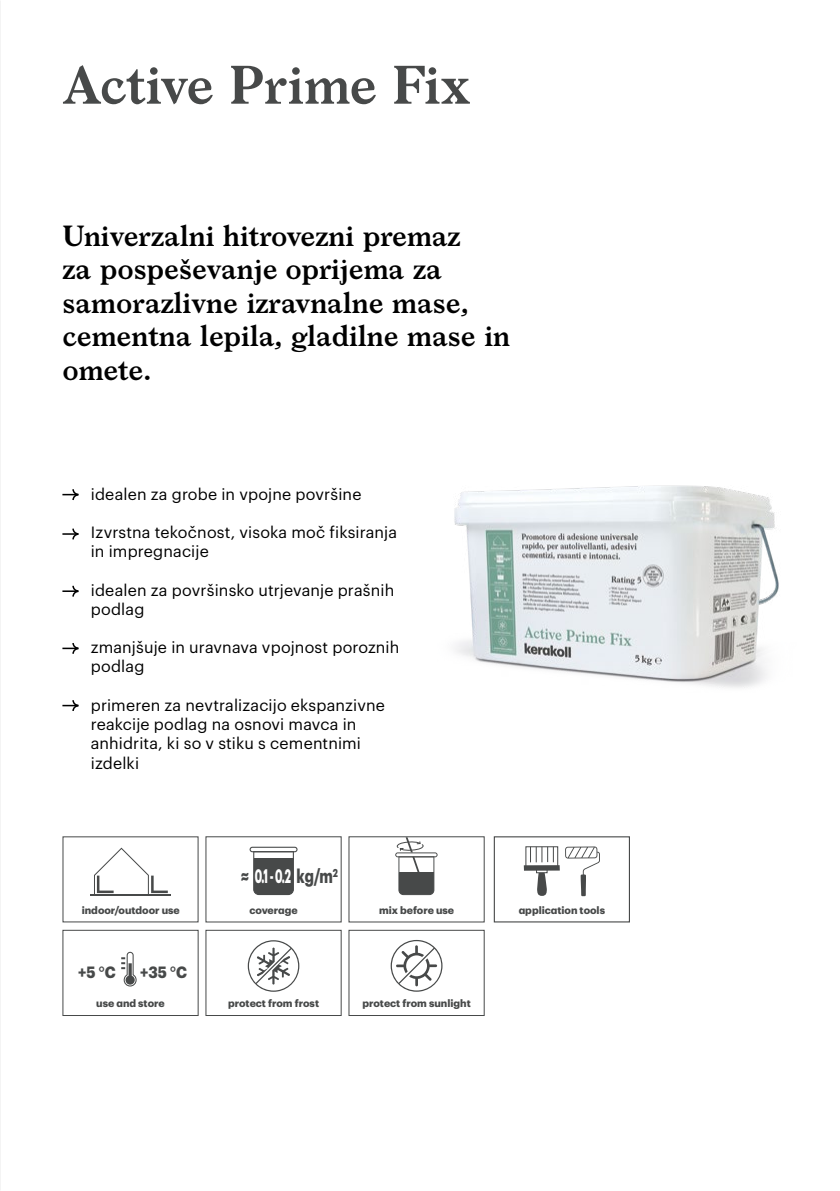
<style>
.page{position:relative;width:840px;height:1191px;background:#fff}
.page>*{position:absolute;margin:0;border:0;box-sizing:border-box;transform-origin:0 0}
.t1{font:600 52px "Larish Neue";letter-spacing:-.005em;color:#474949}
.t2{font:600 28px/33.6px "Larish Neue";color:#000}
.t3{font:700 19.2px "Graphik";color:#fff;scale:.53 1}
.t4{font:16px/19.2px "Graphik";letter-spacing:.01em;color:#000}
.t5{font:700 16px "Graphik";color:#474949;scale:.9 1}
.t6{font:700 10.4px "Graphik";color:#474949}
.s1{color:#474949}
</style>
<div class="page">
<img style="left:454px;top:485px;width:325px;height:203px">
<svg style="left:62px;top:489px;width:17px;height:12px"></svg>
<svg style="left:62px;top:528px;width:17px;height:12px"></svg>
<svg style="left:62px;top:585px;width:17px;height:12px"></svg>
<svg style="left:62px;top:643px;width:17px;height:11px"></svg>
<img style="left:0;top:0;width:1px;height:1191px">
<svg style="left:62px;top:700px;width:17px;height:11px"></svg>
<svg style="left:94px;top:847px;width:74px;height:48px"></svg>
<hr style="left:90px;top:895px;width:81px;height:1px;background:#474949">
<div style="left:205px;top:836px;width:136px;height:86px;border:1px solid #474949"></div>
<svg style="left:249px;top:846px;width:48px;height:6px"></svg>
<svg style="left:253px;top:851px;width:41px;height:44px;background:#5f6161"></svg>
<hr style="left:253px;top:858px;width:40px;height:1px;background:#474949">
<svg style="left:395px;top:852px;width:42px;height:5px"></svg>
<svg style="left:397px;top:836px;width:37px;height:59px"></svg>
<div style="left:493px;top:836px;width:136px;height:86px;border:1px solid #474949"></div>
<svg style="left:565px;top:846px;width:34px;height:50px"></svg>
<svg style="left:536px;top:873px;width:10px;height:23px"></svg>
<hr style="left:536px;top:868px;width:11px;height:4px;background:#878989">
<div style="left:536px;top:868px;width:11px;height:5px;border:1px solid #474949"></div>
<div style="left:525px;top:846px;width:33px;height:22px;border:1px solid #474949"></div>
<svg style="left:530px;top:846px;width:23px;height:16px"></svg>
<div style="left:523px;top:865px;width:36px;height:5px;background:#474949"></div>
<div style="left:62px;top:929px;width:136px;height:87px;border:1px solid #474949"></div>
<svg style="left:121px;top:951px;width:16px;height:36px"></svg>
<div style="left:205px;top:929px;width:136px;height:87px;border:1px solid #474949"></div>
<svg style="left:247px;top:940px;width:52px;height:51px"></svg>
<div style="left:348px;top:929px;width:136px;height:87px;border:1px solid #474949"></div>
<svg style="left:390px;top:940px;width:52px;height:51px"></svg>
<h1 class="t1" style="left:62px;top:45px;width:409px">Active Prime Fix</h1>
<h2 class="t2" style="left:62px;top:216px;width:449px">Univerzalni hitrovezni premaz<br>za pospeševanje oprijema za samorazlivne izravnalne mase, cementna lepila, gladilne mase in omete.</h2>
<p class="t4" style="left:91px;top:483px;width:272px">idealen za grobe in vpojne površine</p>
<p class="t4" style="left:91px;top:521px;width:308px">Izvrstna tekočnost, visoka moč fiksiranja in impregnacije</p>
<p class="t4" style="left:91px;top:579px;width:305px">idealen za površinsko utrjevanje prašnih podlag</p>
<p class="t4" style="left:91px;top:636px;width:310px">zmanjšuje in uravnava vpojnost poroznih podlag</p>
<p class="t4" style="left:91px;top:694px;width:295px">primeren za nevtralizacijo ekspanzivne reakcije podlag na osnovi mavca in anhidrita, ki so v stiku s cementnimi izdelki</p>
<p class="t3" style="left:241px;top:861px;width:185px"><span class="s1">≈</span> 0.1 - 0.2 <span class="s1">kg/m</span><sup>2</sup></p>
<p class="t6" style="left:82px;top:901px;width:100px">indoor/outdoor use</p>
<p class="t6" style="left:249px;top:901px;width:50px">coverage</p>
<p class="t5" style="left:78px;top:960px;width:43px">+5 °C</p>
<p class="t5" style="left:140px;top:960px;width:54px">+35 °C</p>
<p class="t6" style="left:379px;top:901px;width:76px">mix before use</p>
<p class="t6" style="left:518px;top:901px;width:88px">application tools</p>
<p class="t6" style="left:96px;top:995px;width:70px">use and store</p>
<p class="t6" style="left:228px;top:995px;width:92px">protect from frost</p>
<p class="t6" style="left:362px;top:995px;width:110px">protect from sunlight</p>
</div>
